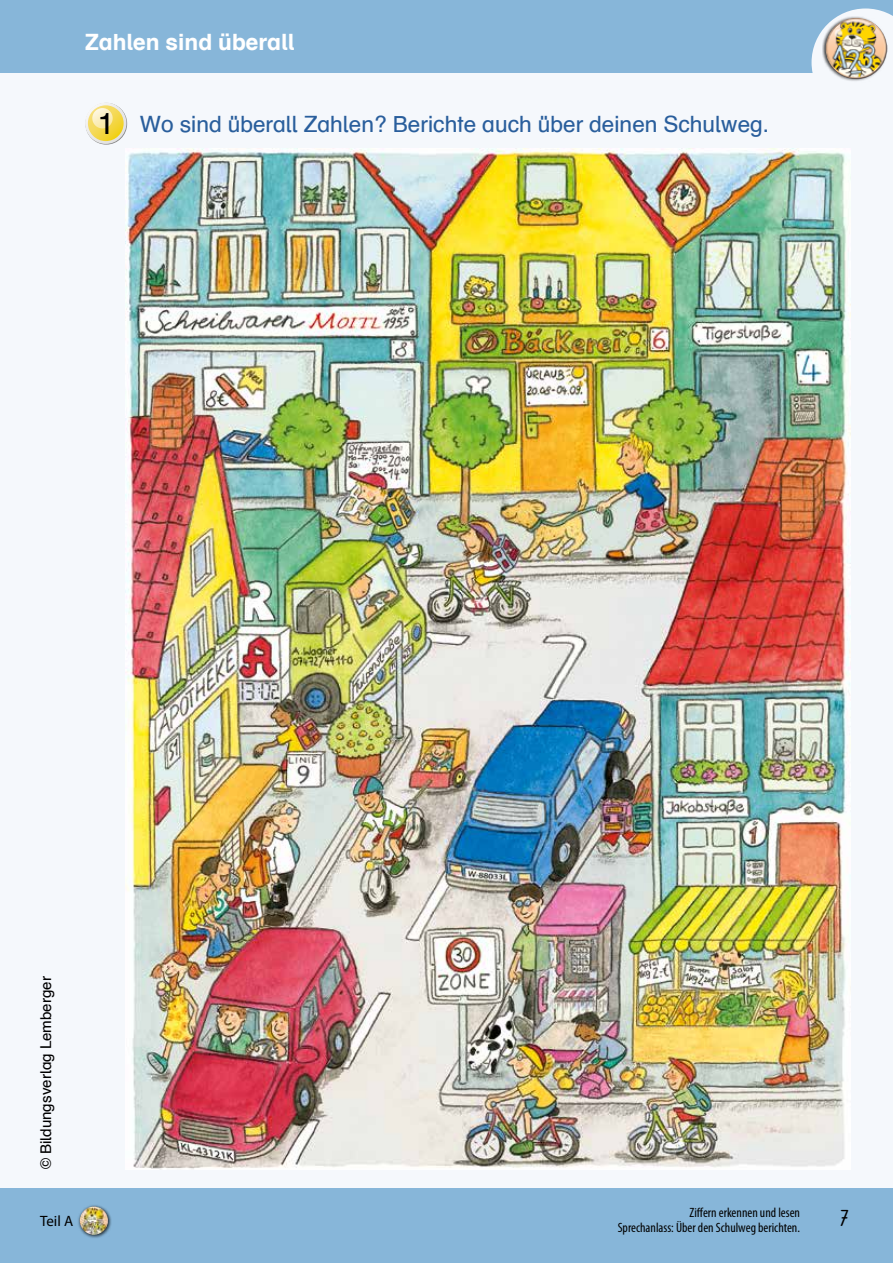
<style>
.page{position:relative;width:893px;height:1263px;background:#f5f8fc}
.page>*{position:absolute;margin:0;border:0;box-sizing:border-box;transform-origin:0 0}
.t1{font:22.5px "Schulbuch Nord OE Roman";color:#295e9c}
.t2{font:22.5px "Schulbuch Nord OE Bold";color:#fff}
.t3{font:22.5px "Schuschri 95 0";color:#000}
.t4{font:15px "Schulbuch Nord OE Roman";color:#000}
.t5{font:15px "Myriad Pro";color:#000}
.t6{font:condensed 13.5px/15px "Myriad Pro";color:#000;text-align:right}
.s1{font-family:"Schulbuch Nord OE Normal";font-size:30px;color:#000}
</style>
<div class="page">
<div style="left:0;top:1189px;width:893px;height:74px;background:#87b6d9"></div>
<div style="left:0;top:0;width:893px;height:72px;background:#87b6d9"></div>
<svg style="left:811px;top:9px;width:82px;height:64px"></svg>
<div style="left:822px;top:16px;width:67px;height:66px;background:#000;opacity:.75"></div>
<img style="left:826px;top:18px;width:61px;height:61px;border-radius:31px">
<div style="left:78px;top:1204px;width:34px;height:34px;background:#000;opacity:.75"></div>
<img style="left:80px;top:1206px;width:28px;height:29px;border-radius:14px">
<img style="left:126px;top:148px;width:724px;height:1021px">
<svg style="left:85px;top:103px;width:42px;height:42px"></svg>
<svg style="left:85px;top:103px;width:41px;height:41px"></svg>
<svg style="left:88px;top:105px;width:36px;height:36px"></svg>
<svg style="left:92px;top:108px;width:21px;height:20px"></svg>
<h1 class="t2" style="left:85px;top:28px;width:211px">Zahlen sind überall</h1>
<h1 class="t1" style="left:98px;top:110px;width:673px"><span class="s1">1</span> Wo sind überall Zahlen? Berichte auch über deinen Schulweg.</h1>
<p class="t4" style="left:37px;top:1169px;width:195px;rotate:-90deg">© Bildungsverlag Lemberger</p>
<p class="t5" style="left:40px;top:1213px;width:35px">Teil A</p>
<p class="t6" style="left:618px;top:1205px;width:184px">Ziffern erkennen und lesen<br>Sprechanlass: Über den Schulweg berichten.</p>
<h1 class="t3" style="left:838px;top:1207px;width:14px">7</h1>
</div>
